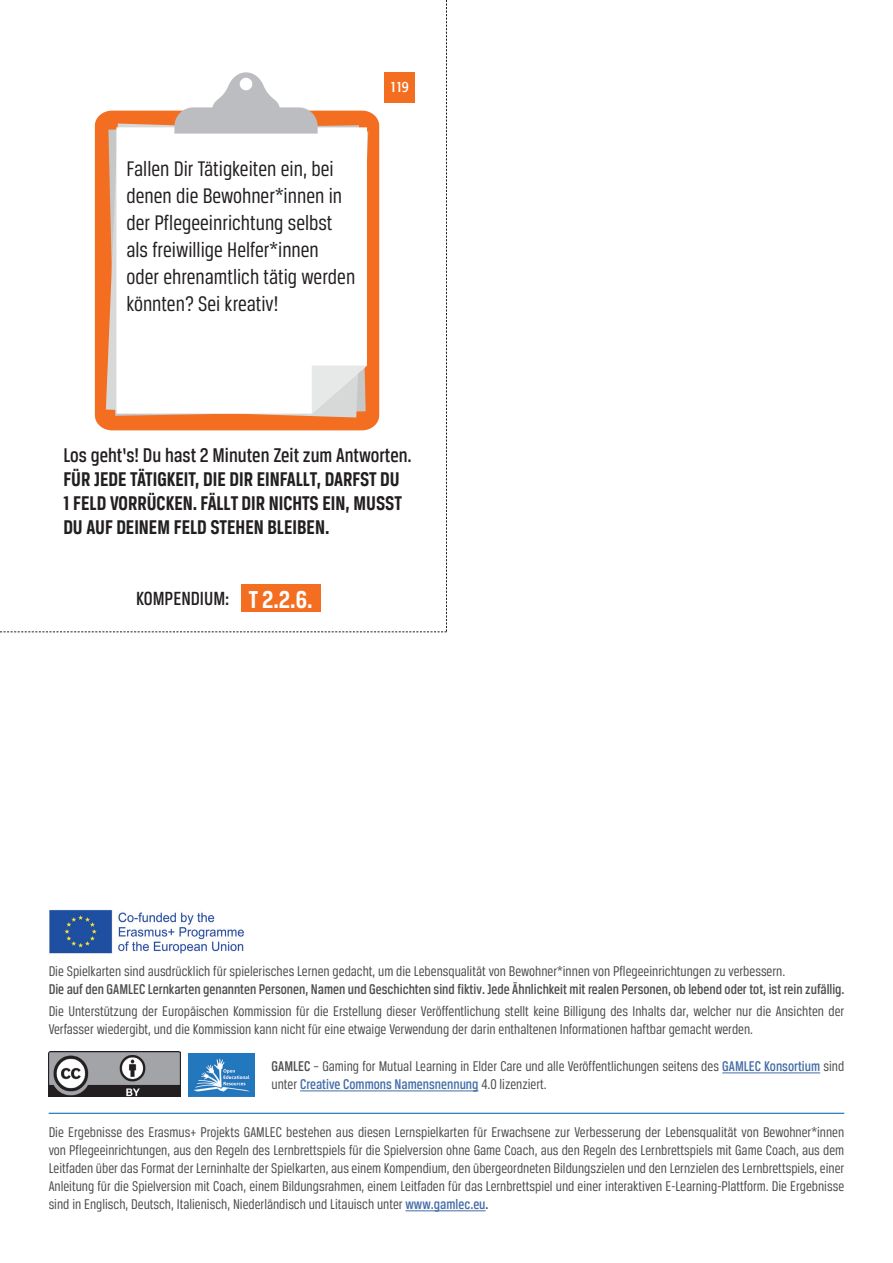
<style>
.page{position:relative;width:893px;height:1263px;background:#fff}
.page>*{position:absolute;margin:0;border:0;box-sizing:border-box;transform-origin:0 0}
.t1{font:22.5px/27px "Breuer Condensed";color:#231f20}
.t2{font:700 21.15px/24px "Breuer Condensed";color:#231f20;text-align:justify}
.t3{font:500 21.15px "Breuer Condensed";color:#231f20}
.t4{font:500 20.25px "Breuer Condensed";color:#231f20}
.t5{font:condensed 15.45px "Formata";color:#fff}
.t6{font:15px/18px "Breuer Condensed";color:#4b4c4d}
.t7{font:500 15px "Breuer Condensed";color:#4b4c4d}
.s1{font-weight:700;font-size:26.1px;color:#fff}
.s2{font-weight:500}
.s3{font-weight:500;color:#436da8}
</style>
<div class="page">
<svg style="left:0;top:0;width:447px;height:632px"></svg>
<img style="left:49px;top:909px;width:195px;height:45px">
<hr style="left:722px;top:1072px;width:98px;height:1px;background:#436da8">
<hr style="left:300px;top:1090px;width:179px;height:1px;background:#436da8">
<img style="left:188px;top:1053px;width:66px;height:44px">
<img style="left:49px;top:1052px;width:132px;height:45px">
<hr style="left:405px;top:1210px;width:81px;height:1px;background:#436da8">
<hr style="left:49px;top:1113px;width:795px;height:1px;background:#2277bd">
<h1 class="t1" style="left:126px;top:155px;width:230px">Fallen Dir Tätigkeiten ein, bei denen die Bewohner*innen in der Pflegeeinrichtung selbst als freiwillige Helfer*innen oder ehrenamtlich tätig werden könnten? Sei kreativ!</h1>
<p class="t5" style="left:390px;top:78px;width:21px">119</p>
<h2 class="t3" style="left:63px;top:444px;width:350px">Los geht‘s! Du hast 2 Minuten Zeit zum Antworten.</h2>
<h2 class="t2" style="left:63px;top:467px;width:340px">FÜR JEDE TÄTIGKEIT, DIE DIR EINFALLT, DARFST DU 1 FELD VORRÜCKEN. FÄLLT DIR NICHTS EIN, MUSST DU AUF DEINEM FELD STEHEN BLEIBEN.</h2>
<h3 class="t4" style="left:136px;top:587px;width:178px">KOMPENDIUM: <span class="s1">T 2.2.6.</span></h3>
<p class="t6" style="left:49px;top:961px;width:738px">Die Spielkarten sind ausdrücklich für spielerisches Lernen gedacht, um die Lebensqualität von Bewohner*innen von Pflegeeinrichtungen zu verbessern.</p>
<p class="t7" style="left:49px;top:980px;width:797px">Die auf den GAMLEC Lernkarten genannten Personen, Namen und Geschichten sind fiktiv. Jede Ähnlichkeit mit realen Personen, ob lebend oder tot, ist rein zufällig.</p>
<p class="t6" style="left:49px;top:1002px;width:797px">Die Unterstützung der Europäischen Kommission für die Erstellung dieser Veröffentlichung stellt keine Billigung des Inhalts dar, welcher nur die Ansichten der<br>Verfasser wiedergibt, und die Kommission kann nicht für eine etwaige Verwendung der darin enthaltenen Informationen haftbar gemacht werden.</p>
<p class="t6" style="left:272px;top:1057px;width:574px"><span class="s2">GAMLEC</span> – Gaming for Mutual Learning in Elder Care und alle Veröffentlichungen seitens des <span class="s3">GAMLEC Konsortium</span> sind unter <span class="s3">Creative Commons Namensnennung</span> 4.0 lizenziert.</p>
<p class="t6" style="left:49px;top:1123px;width:797px;text-align:justify">Die Ergebnisse des Erasmus+ Projekts GAMLEC bestehen aus diesen Lernspielkarten für Erwachsene zur Verbesserung der Lebensqualität von Bewohner*innen von Pflegeeinrichtungen, aus den Regeln des Lernbrettspiels für die Spielversion ohne Game Coach, aus den Regeln des Lernbrettspiels mit Game Coach, aus dem Leitfaden über das Format der Lerninhalte der Spielkarten, aus einem Kompendium, den übergeordneten Bildungszielen und den Lernzielen des Lernbrettspiels, einer Anleitung für die Spielversion mit Coach, einem Bildungsrahmen, einem Leitfaden für das Lernbrettspiel und einer interaktiven E-Learning-Plattform. Die Ergebnisse sind in Englisch, Deutsch, Italienisch, Niederländisch und Litauisch unter <span class="s3">www.gamlec.eu</span><span class="s2">.</span></p>
</div>
